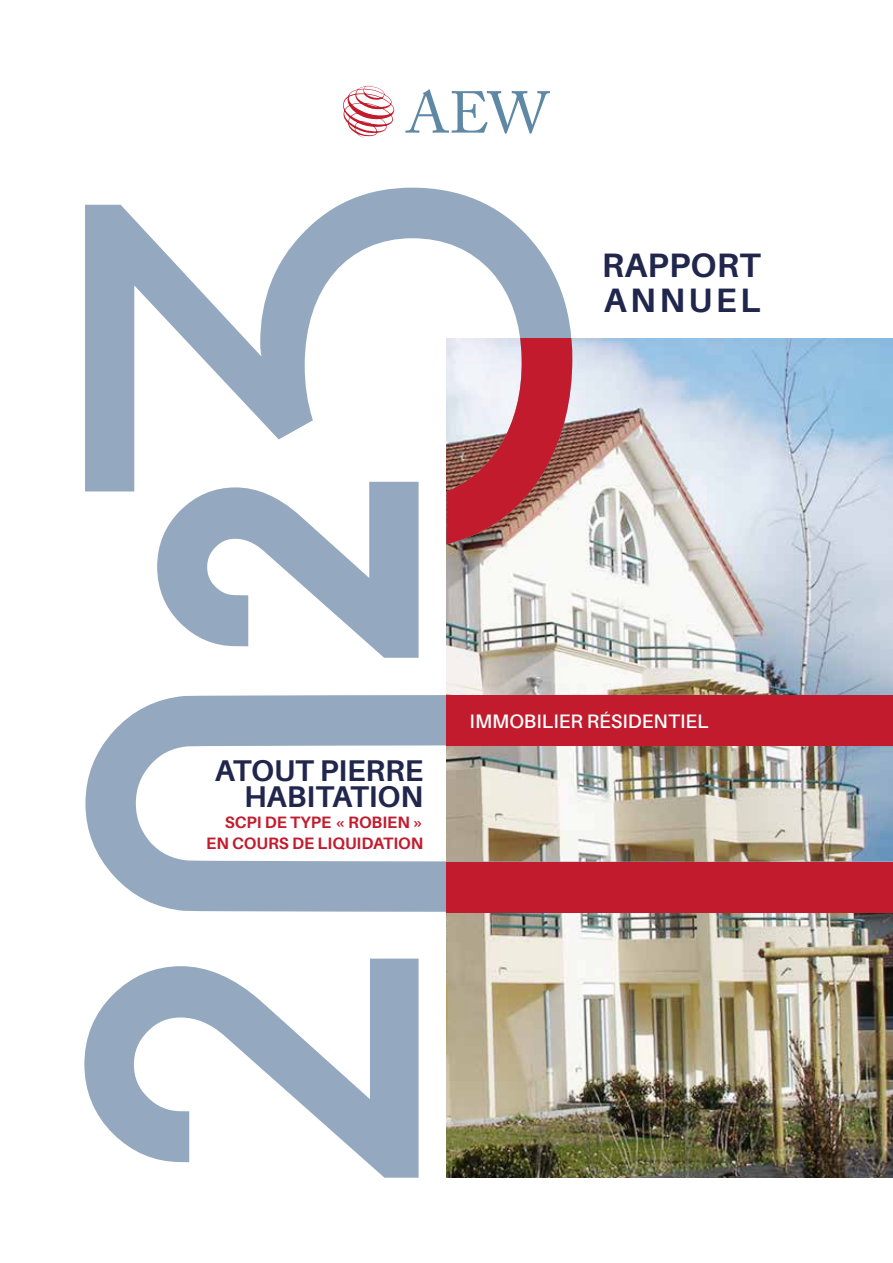
<style>
.page{position:relative;width:893px;height:1263px;background:#fff}
.page>*{position:absolute;margin:0;border:0;box-sizing:border-box;transform-origin:0 0}
.t1{font:700 33.9px/35.5px "Aileron";letter-spacing:.01em;color:#21264d}
.t2{font:700 30px/25.5px "Aileron";color:#21264d;text-align:right}
.t3{font:600 19.5px "Aileron";color:#fff}
.t4{font:700 16.5px/21px "Aileron";color:#c21b2d;text-align:right}
</style>
<div class="page">
<img style="left:446px;top:338px;width:447px;height:840px">
<svg style="left:85px;top:188px;width:487px;height:304px"></svg>
<img style="left:85px;top:684px;width:808px;height:239px">
<svg style="left:405px;top:89px;width:145px;height:45px"></svg>
<svg style="left:343px;top:85px;width:51px;height:53px"></svg>
<div style="left:446px;top:695px;width:447px;height:50px;background:#c21b2d"></div>
<svg style="left:84px;top:958px;width:335px;height:220px"></svg>
<svg style="left:140px;top:469px;width:291px;height:189px"></svg>
<svg style="left:446px;top:338px;width:126px;height:206px"></svg>
<div style="left:446px;top:862px;width:447px;height:50px;background:#c21b2d"></div>
<h1 class="t1" style="left:602px;top:247px;width:160px">RAPPORT<br>ANNUEL</h1>
<h2 class="t2" style="left:215px;top:758px;width:210px">ATOUT PIERRE<br>HABITATION</h2>
<p class="t4" style="left:206px;top:811px;width:219px">SCPI DE TYPE « ROBIEN »<br>EN COURS DE LIQUIDATION</p>
<p class="t3" style="left:470px;top:710px;width:240px">IMMOBILIER RÉSIDENTIEL</p>
</div>
